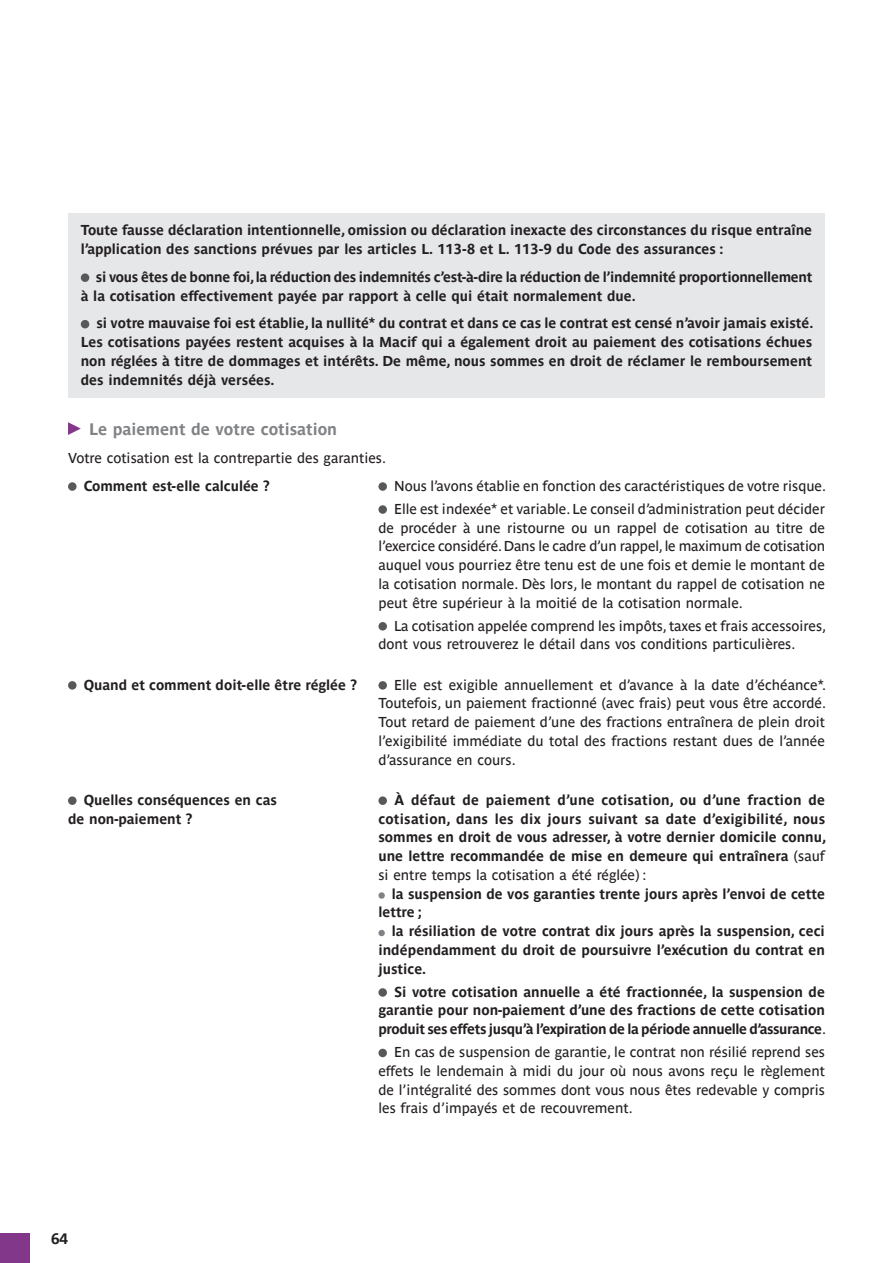
<style>
.page{position:relative;width:893px;height:1263px;background:#fff}
.page>*{position:absolute;margin:0;border:0;box-sizing:border-box;transform-origin:0 0}
.t1{font:700 16.5px "Parisine Ptf";color:#808285}
.t2{font:700 15px "Parisine Ptf";color:#231f20}
.t3{font:700 14.25px/18.8px "Parisine Ptf";color:#231f20;text-align:justify}
.t4{font:14.25px/18.8px "Parisine Ptf";color:#231f20;text-align:justify}
.t5{font:700 14.25px/18.8px "Parisine Ptf";letter-spacing:-.02em;color:#231f20}
.s1{font-weight:400}
</style>
<div class="page">
<div style="left:0;top:1233px;width:30px;height:30px;background:#83378a"></div>
<div style="left:68px;top:213px;width:757px;height:184px;background:#e6e7e9"></div>
<div style="left:81px;top:273px;width:8px;height:9px;background:#57585a;border-radius:50%"></div>
<div style="left:81px;top:320px;width:8px;height:8px;background:#57585a;border-radius:50%"></div>
<svg style="left:68px;top:422px;width:13px;height:13px"></svg>
<div style="left:68px;top:482px;width:9px;height:9px;background:#57585a;border-radius:50%"></div>
<div style="left:378px;top:482px;width:9px;height:9px;background:#57585a;border-radius:50%"></div>
<div style="left:378px;top:505px;width:9px;height:9px;background:#57585a;border-radius:50%"></div>
<div style="left:378px;top:622px;width:9px;height:8px;background:#57585a;border-radius:50%"></div>
<div style="left:68px;top:681px;width:9px;height:9px;background:#57585a;border-radius:50%"></div>
<div style="left:378px;top:681px;width:9px;height:9px;background:#57585a;border-radius:50%"></div>
<div style="left:68px;top:796px;width:9px;height:9px;background:#57585a;border-radius:50%"></div>
<div style="left:378px;top:796px;width:9px;height:9px;background:#57585a;border-radius:50%"></div>
<div style="left:378px;top:892px;width:7px;height:7px;background:#808285;border-radius:50%"></div>
<div style="left:378px;top:930px;width:7px;height:6px;background:#808285;border-radius:50%"></div>
<div style="left:378px;top:988px;width:9px;height:9px;background:#57585a;border-radius:50%"></div>
<div style="left:378px;top:1049px;width:9px;height:8px;background:#57585a;border-radius:50%"></div>
<p class="t3" style="left:81px;top:220px;width:733px">Toute fausse déclaration intentionnelle, omission ou déclaration inexacte des circonstances du risque entraîne l’application des sanctions prévues par les articles L. 113-8 et L. 113-9 du Code des assurances :</p>
<p class="t5" style="left:81px;top:266px;width:733px;text-indent:15px">si vous êtes de bonne foi, la réduction des indemnités c’est-à-dire la réduction de l’indemnité proportionnellement à la cotisation effectivement payée par rapport à celle qui était normalement due.</p>
<p class="t3" style="left:81px;top:313px;width:734px;text-indent:16px">si votre mauvaise foi est établie, la nullité* du contrat et dans ce cas le contrat est censé n’avoir jamais existé.<br>Les cotisations payées restent acquises à la Macif qui a également droit au paiement des cotisations échues non réglées à titre de dommages et intérêts. De même, nous sommes en droit de réclamer le remboursement des indemnités déjà versées.</p>
<p class="t1" style="left:89px;top:417px;width:250px">Le paiement de votre cotisation</p>
<p class="t4" style="left:68px;top:447px;width:319px">Votre cotisation est la contrepartie des garanties.</p>
<p class="t3" style="left:84px;top:475px;width:188px">Comment est-elle calculée ?</p>
<p class="t4" style="left:394px;top:473px;width:434px;line-height:23px">Nous l’avons établie en fonction des caractéristiques de votre risque.<br>Elle est indexée* et variable. Le conseil d’administration peut décider</p>
<p class="t4" style="left:378px;top:517px;width:448px">de procéder à une ristourne ou un rappel de cotisation au titre de l’exercice considéré. Dans le cadre d’un rappel, le maximum de cotisation auquel vous pourriez être tenu est de une fois et demie le montant de la cotisation normale. Dès lors, le montant du rappel de cotisation ne peut être supérieur à la moitié de la cotisation normale.</p>
<p class="t4" style="left:378px;top:615px;width:449px;text-indent:16px">La cotisation appelée comprend les impôts, taxes et frais accessoires, dont vous retrouverez le détail dans vos conditions particulières.</p>
<p class="t3" style="left:84px;top:674px;width:275px">Quand et comment doit-elle être réglée ?</p>
<p class="t4" style="left:378px;top:674px;width:449px;text-indent:16px">Elle est exigible annuellement et d’avance à la date d’échéance*.<br>Toutefois, un paiement fractionné (avec frais) peut vous être accordé.<br>Tout retard de paiement d’une des fractions entraînera de plein droit l’exigibilité immédiate du total des fractions restant dues de l’année d’assurance en cours.</p>
<p class="t3" style="left:68px;top:789px;width:210px;text-indent:16px">Quelles conséquences en cas de non-paiement ?</p>
<p class="t3" style="left:378px;top:789px;width:449px;text-indent:16px">À défaut de paiement d’une cotisation, ou d’une fraction de cotisation, dans les dix jours suivant sa date d’exigibilité, nous sommes en droit de vous adresser, à votre dernier domicile connu, une lettre recommandée de mise en demeure qui entraînera <span class="s1">(sauf si entre temps la cotisation a été réglée) :</span></p>
<p class="t3" style="left:378px;top:883px;width:448px;text-indent:14px">la suspension de vos garanties trente jours après l’envoi de cette lettre ;</p>
<p class="t3" style="left:378px;top:920px;width:448px;text-indent:14px">la résiliation de votre contrat dix jours après la suspension, ceci indépendamment du droit de poursuivre l’exécution du contrat en justice.</p>
<p class="t3" style="left:378px;top:981px;width:449px;text-indent:16px">Si votre cotisation annuelle a été fractionnée, la suspension de garantie pour non-paiement d’une des fractions de cette cotisation produit ses effets jusqu’à l’expiration de la période annuelle d’assurance<span class="s1">.</span></p>
<p class="t4" style="left:378px;top:1041px;width:448px;text-indent:16px">En cas de suspension de garantie, le contrat non résilié reprend ses effets le lendemain à midi du jour où nous avons reçu le règlement de l’intégralité des sommes dont vous nous êtes redevable y compris les frais d’impayés et de recouvrement.</p>
<p class="t2" style="left:51px;top:1227px;width:18px">64</p>
</div>
